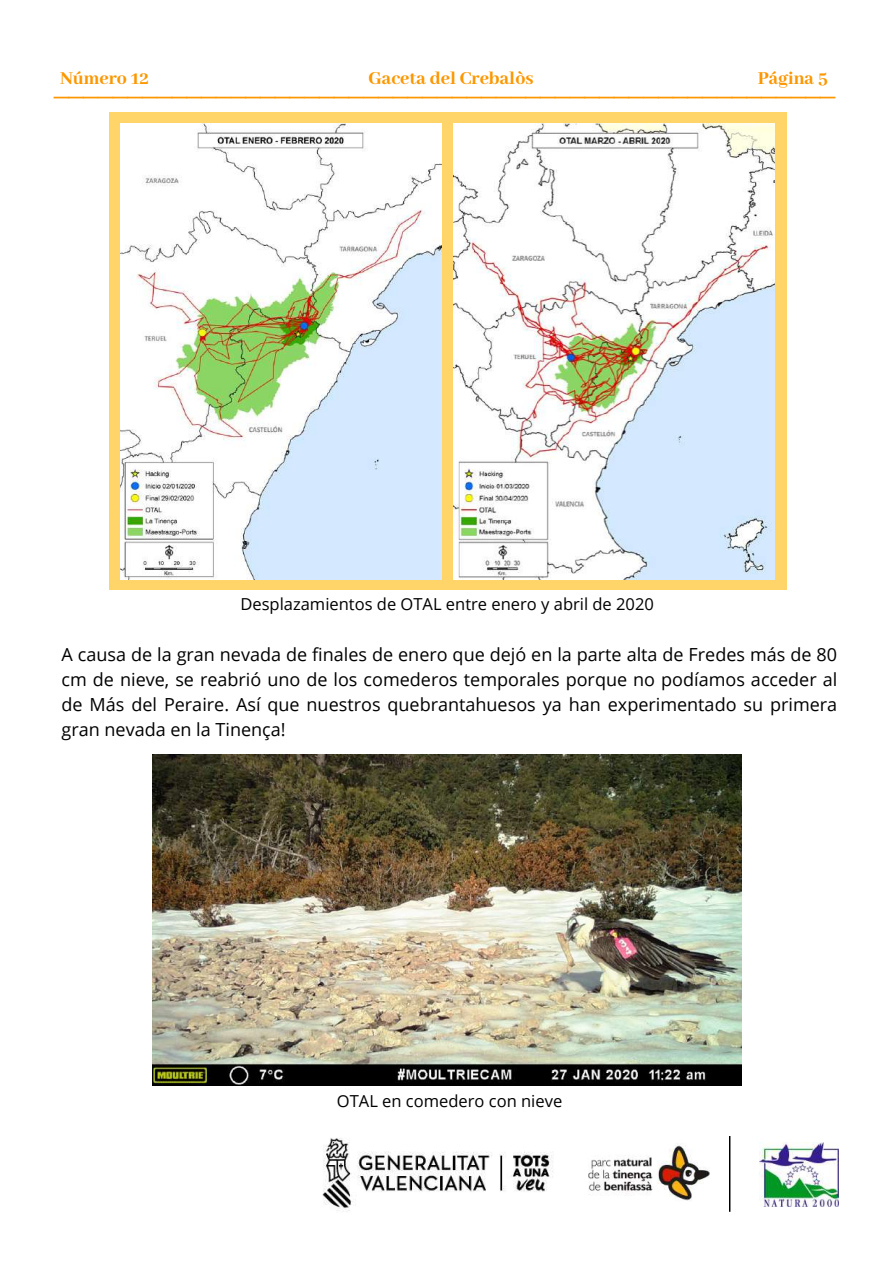
<style>
.page{position:relative;width:894px;height:1264px;background:#fff}
.page>*{position:absolute;margin:0;border:0;box-sizing:border-box;transform-origin:0 0}
.t1{font:26.55px "Arimo";color:#fc9700}
.t2{font:800 19.8px "Abhaya Libre";color:#fc9700}
.t3{font:18px/25.2px "Open Sans";color:#000;text-align:justify}
.t4{font:16.5px "Open Sans";color:#000}
</style>
<div class="page">
<img style="left:759px;top:1142px;width:79px;height:64px">
<img style="left:588px;top:1145px;width:122px;height:56px">
<img style="left:322px;top:1138px;width:232px;height:74px">
<svg style="left:729px;top:1136px;width:1px;height:75px"></svg>
<div style="left:109px;top:113px;width:677px;height:477px;background:#ffd56a"></div>
<img style="left:120px;top:124px;width:321px;height:456px">
<img style="left:453px;top:124px;width:321px;height:456px">
<img style="left:153px;top:754px;width:587px;height:331px">
<p class="t2" style="left:60px;top:67px;width:90px">Número 12</p>
<p class="t2" style="left:368px;top:67px;width:167px">Gaceta del Crebalòs</p>
<p class="t2" style="left:757px;top:67px;width:72px">Página 5</p>
<h1 class="t1" style="left:54px;top:69px;width:782px">_____________________________________________________</h1>
<p class="t4" style="left:240px;top:592px;width:415px">Desplazamientos de OTAL entre enero y abril de 2020</p>
<p class="t3" style="left:62px;top:641px;width:777px">A causa de la gran nevada de finales de enero que dejó en la parte alta de Fredes más de 80 cm de nieve, se reabrió uno de los comederos temporales porque no podíamos acceder al de Más del Peraire. Así que nuestros quebrantahuesos ya han experimentado su primera gran nevada en la Tinença!</p>
<p class="t4" style="left:337px;top:1089px;width:227px">OTAL en comedero con nieve</p>
</div>
